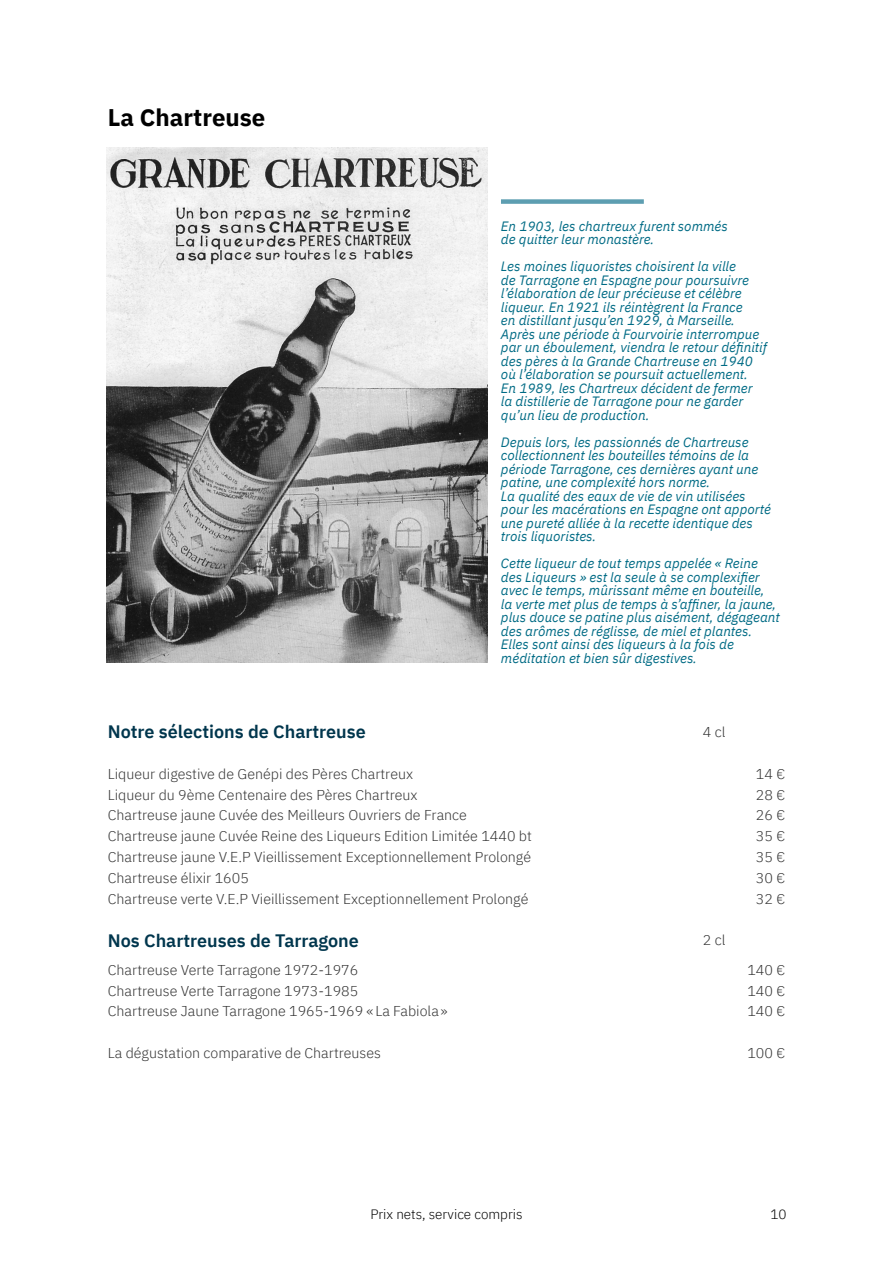
<style>
.page{position:relative;width:893px;height:1263px;background:#fff}
.page>*{position:absolute;margin:0;border:0;box-sizing:border-box;transform-origin:0 0}
.t1{font:700 24px "IBM Plex Sans";color:#000}
.t2{font:600 18px "IBM Plex Sans";color:#00364d}
.t3{font:300 14.25px "IBM Plex Sans";color:#333}
.t4{font:italic 13.5px/13.5px "IBM Plex Sans";color:#006b85}
.t5{font:300 13.5px "IBM Plex Sans";color:#000}
</style>
<div class="page">
<img style="left:106px;top:148px;width:381px;height:515px">
<div style="left:501px;top:199px;width:143px;height:5px;background:#5d9eb1"></div>
<h1 class="t1" style="left:108px;top:107px;width:159px">La Chartreuse</h1>
<p class="t4" style="left:501px;top:220px;width:228px">En 1903, les chartreux furent sommés de quitter leur monastère.</p>
<p class="t4" style="left:501px;top:261px;width:267px">Les moines liquoristes choisirent la ville<br>de Tarragone en Espagne pour poursuivre l’élaboration de leur précieuse et célèbre liqueur. En 1921 ils réintègrent la France<br>en distillant jusqu’en 1929, à Marseille.<br>Après une période à Fourvoirie interrompue par un éboulement, viendra le retour définitif des pères à la Grande Chartreuse en 1940 où l’élaboration se poursuit actuellement.<br>En 1989, les Chartreux décident de fermer la distillerie de Tarragone pour ne garder qu’un lieu de production.</p>
<p class="t4" style="left:501px;top:436px;width:271px">Depuis lors, les passionnés de Chartreuse collectionnent les bouteilles témoins de la période Tarragone, ces dernières ayant une patine, une complexité hors norme.<br>La qualité des eaux de vie de vin utilisées pour les macérations en Espagne ont apporté une pureté alliée à la recette identique des trois liquoristes.</p>
<p class="t4" style="left:501px;top:558px;width:280px">Cette liqueur de tout temps appelée « Reine des Liqueurs » est la seule à se complexifier avec le temps, mûrissant même en bouteille,<br>la verte met plus de temps à s’affiner, la jaune, plus douce se patine plus aisément, dégageant des arômes de réglisse, de miel et plantes.<br>Elles sont ainsi des liqueurs à la fois de méditation et bien sûr digestives.</p>
<h2 class="t2" style="left:108px;top:724px;width:260px">Notre sélections de Chartreuse</h2>
<p class="t3" style="left:703px;top:726px;width:24px">4 cl</p>
<p class="t3" style="left:108px;top:768px;width:307px">Liqueur digestive de Genépi des Pères Chartreux</p>
<p class="t3" style="left:756px;top:768px;width:31px">14 €</p>
<p class="t3" style="left:108px;top:788px;width:311px">Liqueur du 9ème Centenaire des Pères Chartreux</p>
<p class="t3" style="left:756px;top:788px;width:31px">28 €</p>
<p class="t3" style="left:108px;top:809px;width:361px">Chartreuse jaune Cuvée des Meilleurs Ouvriers de France</p>
<p class="t3" style="left:756px;top:809px;width:31px">26 €</p>
<p class="t3" style="left:108px;top:830px;width:425px">Chartreuse jaune Cuvée Reine des Liqueurs Edition Limitée 1440 bt</p>
<p class="t3" style="left:756px;top:830px;width:31px">35 €</p>
<p class="t3" style="left:108px;top:851px;width:425px">Chartreuse jaune V.E.P Vieillissement Exceptionnellement Prolongé</p>
<p class="t3" style="left:756px;top:851px;width:31px">35 €</p>
<p class="t3" style="left:108px;top:872px;width:143px">Chartreuse élixir 1605</p>
<p class="t3" style="left:756px;top:872px;width:31px">30 €</p>
<p class="t3" style="left:108px;top:893px;width:422px">Chartreuse verte V.E.P Vieillissement Exceptionnellement Prolongé</p>
<p class="t3" style="left:756px;top:893px;width:31px">32 €</p>
<h2 class="t2" style="left:108px;top:933px;width:253px">Nos Chartreuses de Tarragone</h2>
<p class="t3" style="left:703px;top:934px;width:24px">2 cl</p>
<p class="t3" style="left:108px;top:964px;width:252px">Chartreuse Verte Tarragone 1972-1976</p>
<p class="t3" style="left:747px;top:964px;width:39px">140 €</p>
<p class="t3" style="left:108px;top:984px;width:252px">Chartreuse Verte Tarragone 1973-1985</p>
<p class="t3" style="left:747px;top:984px;width:39px">140 €</p>
<p class="t3" style="left:108px;top:1005px;width:341px">Chartreuse Jaune Tarragone 1965-1969 « La Fabiola »</p>
<p class="t3" style="left:747px;top:1005px;width:39px">140 €</p>
<p class="t3" style="left:108px;top:1047px;width:275px">La dégustation comparative de Chartreuses</p>
<p class="t3" style="left:747px;top:1047px;width:39px">100 €</p>
<p class="t5" style="left:370px;top:1208px;width:154px">Prix nets, service compris</p>
<p class="t5" style="left:770px;top:1208px;width:18px">10</p>
</div>
